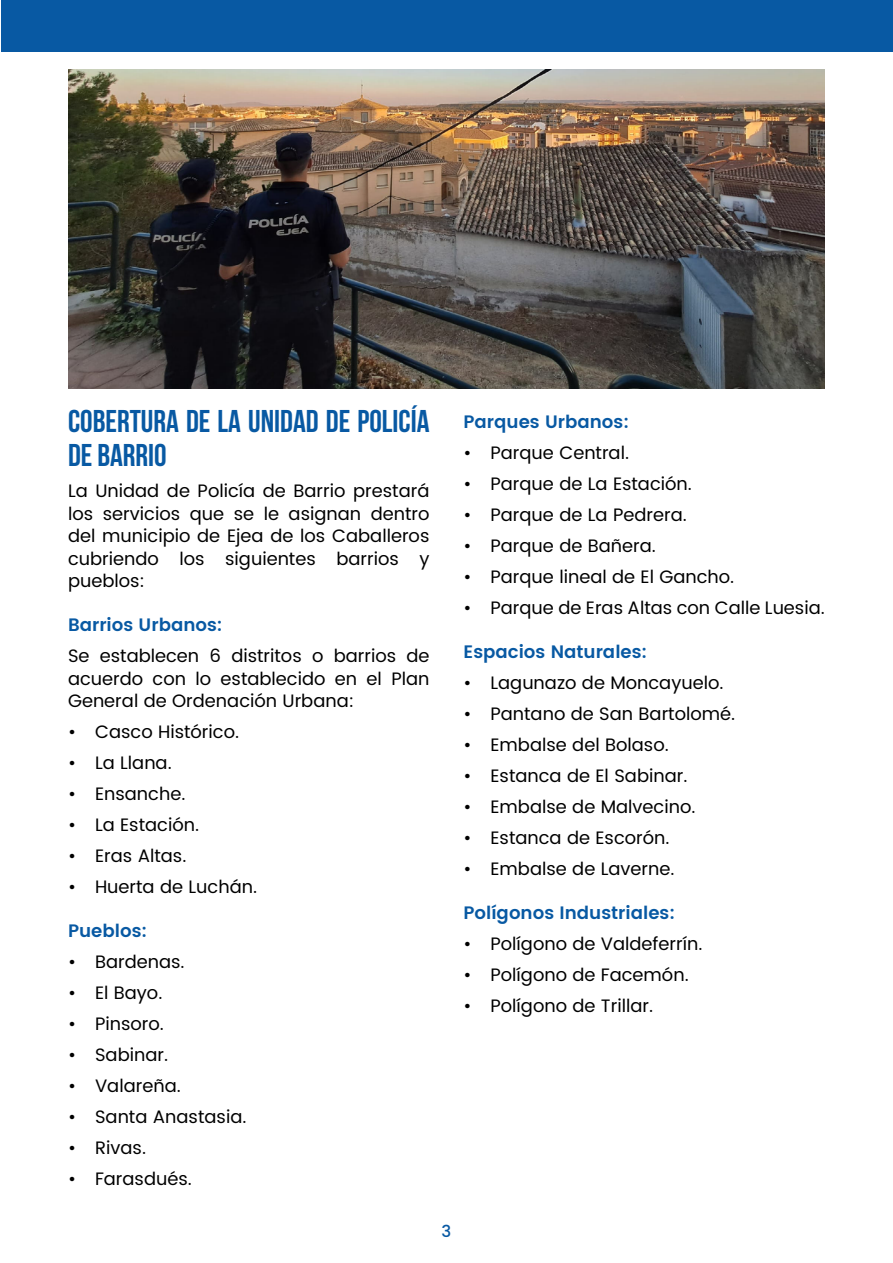
<style>
.page{position:relative;width:893px;height:1263px;background:#fff}
.page>*{position:absolute;margin:0;border:0;box-sizing:border-box;transform-origin:0 0}
.t1{font:700 31.5px/34.5px "Bebas Neue";color:#0859a3}
.t2{font:18px/22.5px "Poppins";color:#000;text-align:justify}
.t3{font:600 18px "Poppins";color:#0859a3}
.t4{font:500 16.5px "Poppins";color:#0859a3}
</style>
<div class="page">
<div style="left:1px;top:0;width:891px;height:51px;background:#0859a3"></div>
<img style="left:68px;top:69px;width:757px;height:319px">
<h1 class="t1" style="left:68px;top:403px;width:363px">COBERTURA DE LA UNIDAD DE POLICÍA<br>DE BARRIO</h1>
<p class="t2" style="left:68px;top:480px;width:363px">La Unidad de Policía de Barrio prestará los servicios que se le asignan dentro del municipio de Ejea de los Caballeros cubriendo los siguientes barrios y pueblos:</p>
<p class="t3" style="left:68px;top:611px;width:156px">Barrios Urbanos:</p>
<p class="t2" style="left:68px;top:645px;width:363px">Se establecen 6 distritos o barrios de acuerdo con lo establecido en el Plan General de Ordenación Urbana:</p>
<p class="t2" style="left:68px;top:721px;width:173px">• Casco Histórico.</p>
<p class="t2" style="left:68px;top:752px;width:105px">• La Llana.</p>
<p class="t2" style="left:68px;top:783px;width:119px">• Ensanche.</p>
<p class="t2" style="left:68px;top:814px;width:133px">• La Estación.</p>
<p class="t2" style="left:68px;top:845px;width:120px">• Eras Altas.</p>
<p class="t2" style="left:68px;top:876px;width:191px">• Huerta de Luchán.</p>
<p class="t3" style="left:68px;top:917px;width:81px">Pueblos:</p>
<p class="t2" style="left:68px;top:951px;width:118px">• Bardenas.</p>
<p class="t2" style="left:68px;top:982px;width:96px">• El Bayo.</p>
<p class="t2" style="left:68px;top:1013px;width:97px">• Pinsoro.</p>
<p class="t2" style="left:68px;top:1044px;width:102px">• Sabinar.</p>
<p class="t2" style="left:68px;top:1075px;width:114px">• Valareña.</p>
<p class="t2" style="left:68px;top:1106px;width:180px">• Santa Anastasia.</p>
<p class="t2" style="left:68px;top:1137px;width:80px">• Rivas.</p>
<p class="t2" style="left:68px;top:1168px;width:125px">• Farasdués.</p>
<p class="t3" style="left:463px;top:408px;width:167px">Parques Urbanos:</p>
<p class="t2" style="left:463px;top:442px;width:167px">• Parque Central.</p>
<p class="t2" style="left:463px;top:473px;width:230px">• Parque de La Estación.</p>
<p class="t2" style="left:463px;top:504px;width:225px">• Parque de La Pedrera.</p>
<p class="t2" style="left:463px;top:535px;width:194px">• Parque de Bañera.</p>
<p class="t2" style="left:463px;top:566px;width:272px">• Parque lineal de El Gancho.</p>
<p class="t2" style="left:463px;top:597px;width:363px">• Parque de Eras Altas con Calle Luesia.</p>
<p class="t3" style="left:463px;top:638px;width:185px">Espacios Naturales:</p>
<p class="t2" style="left:463px;top:672px;width:261px">• Lagunazo de Moncayuelo.</p>
<p class="t2" style="left:463px;top:703px;width:273px">• Pantano de San Bartolomé.</p>
<p class="t2" style="left:463px;top:734px;width:207px">• Embalse del Bolaso.</p>
<p class="t2" style="left:463px;top:765px;width:225px">• Estanca de El Sabinar.</p>
<p class="t2" style="left:463px;top:796px;width:233px">• Embalse de Malvecino.</p>
<p class="t2" style="left:463px;top:827px;width:208px">• Estanca de Escorón.</p>
<p class="t2" style="left:463px;top:858px;width:213px">• Embalse de Laverne.</p>
<p class="t3" style="left:463px;top:899px;width:213px">Polígonos Industriales:</p>
<p class="t2" style="left:463px;top:933px;width:241px">• Polígono de Valdeferrín.</p>
<p class="t2" style="left:463px;top:964px;width:227px">• Polígono de Facemón.</p>
<p class="t2" style="left:463px;top:995px;width:191px">• Polígono de Trillar.</p>
<p class="t4" style="left:442px;top:1219px;width:11px">3</p>
</div>
